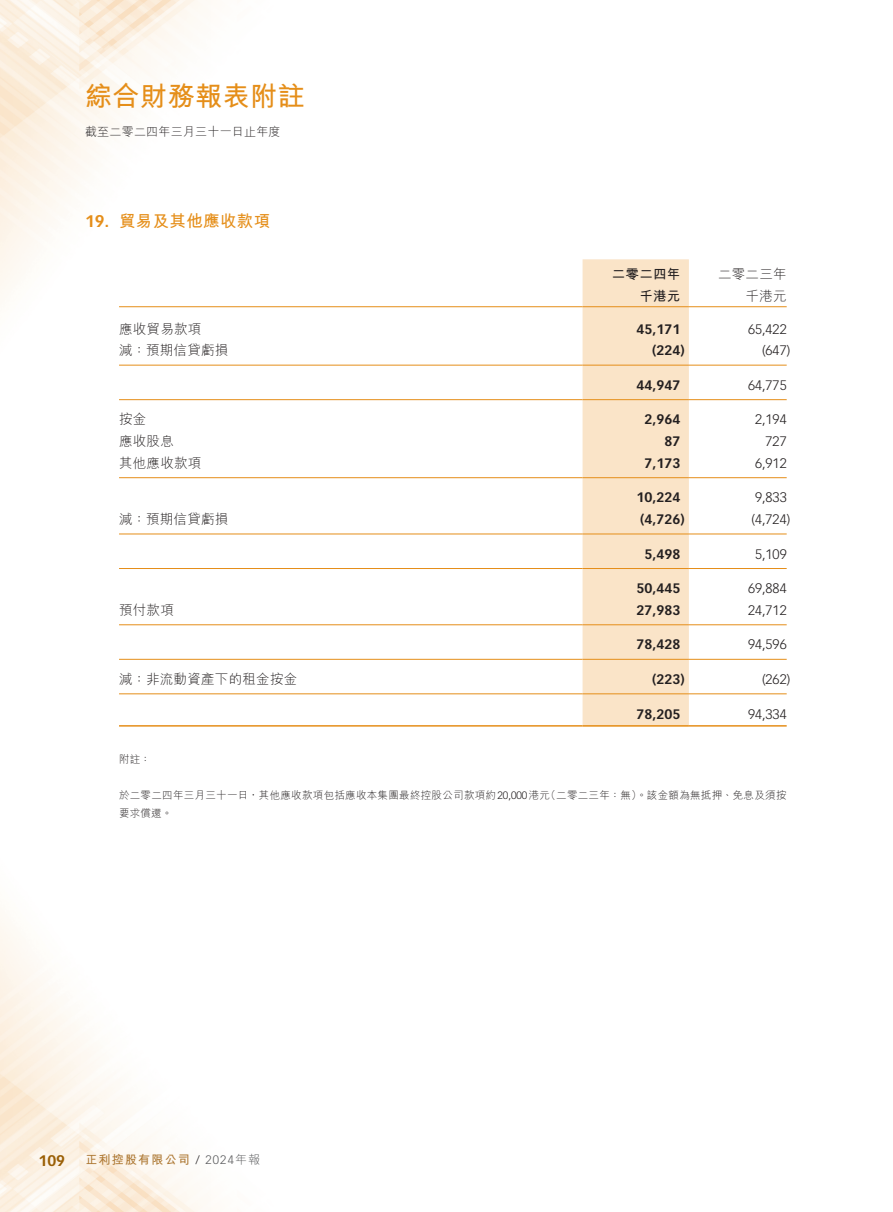
<style>
.page{position:relative;width:893px;height:1212px;background:#fff}
.page>*{position:absolute;margin:0;border:0;box-sizing:border-box;transform-origin:0 0}
.t1{font:700 27px "M Hei HK";letter-spacing:.02em;color:#e58e19}
._01_H1{font:700 16.5px "M Hei HK";letter-spacing:.02em;color:#e58e19}
._01_H1-2{font:700 16.5px "Vectora LT Std";color:#e58e19}
.t2{font:700 15px "Vectora LT Std";color:#9a5f05}
._50_Table_txt{font:300 13.5px "Vectora LT Std";color:#231f20}
._50_Table_txt-2{font:700 13.5px "Vectora LT Std";color:#231f20}
._50_Table_txt-3{font:300 13.5px "M Hei HK";letter-spacing:.02em;color:#231f20}
._50_Table_txt-4{font:700 13.5px "M Hei HK";letter-spacing:.02em;color:#231f20}
.t3{font:300 12px "M Hei HK";letter-spacing:.02em;color:#231f20}
.t4{font:700 12px "M Hei HK";letter-spacing:.1em;color:#ac7630}
.t5{font:300 12px "Vectora LT Std";color:#57585a}
.t6{font:300 12px "Vectora LT Std";color:#231f20}
._06_Notes{font:300 10.5px/18px "M Hei HK";letter-spacing:.03em;color:#231f20}
.s1{font-family:"Vectora LT Std"}
.s2{font-family:"M Hei HK"}
</style>
<div class="page">
<img style="left:0;top:694px;width:436px;height:518px">
<img style="left:0;top:0;width:436px;height:534px">
<div style="left:583px;top:259px;width:106px;height:466px;background:#fae4c8"></div>
<hr style="left:119px;top:306px;width:464px;height:1px;background:#e58e19">
<hr style="left:583px;top:306px;width:106px;height:1px;background:#e58e19">
<hr style="left:689px;top:306px;width:98px;height:1px;background:#e58e19">
<hr style="left:119px;top:365px;width:464px;height:1px;background:#e58e19">
<hr style="left:583px;top:365px;width:106px;height:1px;background:#e58e19">
<hr style="left:689px;top:365px;width:98px;height:1px;background:#e58e19">
<hr style="left:119px;top:399px;width:464px;height:1px;background:#e58e19">
<hr style="left:583px;top:399px;width:106px;height:1px;background:#e58e19">
<hr style="left:689px;top:399px;width:98px;height:1px;background:#e58e19">
<hr style="left:119px;top:477px;width:464px;height:1px;background:#e58e19">
<hr style="left:583px;top:477px;width:106px;height:1px;background:#e58e19">
<hr style="left:689px;top:477px;width:98px;height:1px;background:#e58e19">
<hr style="left:119px;top:534px;width:464px;height:1px;background:#e58e19">
<hr style="left:583px;top:534px;width:106px;height:1px;background:#e58e19">
<hr style="left:689px;top:534px;width:98px;height:1px;background:#e58e19">
<hr style="left:119px;top:568px;width:464px;height:1px;background:#e58e19">
<hr style="left:583px;top:568px;width:106px;height:1px;background:#e58e19">
<hr style="left:689px;top:568px;width:98px;height:1px;background:#e58e19">
<hr style="left:119px;top:624px;width:464px;height:1px;background:#e58e19">
<hr style="left:583px;top:624px;width:106px;height:1px;background:#e58e19">
<hr style="left:689px;top:624px;width:98px;height:1px;background:#e58e19">
<hr style="left:119px;top:659px;width:464px;height:1px;background:#e58e19">
<hr style="left:583px;top:659px;width:106px;height:1px;background:#e58e19">
<hr style="left:689px;top:659px;width:98px;height:1px;background:#e58e19">
<hr style="left:119px;top:693px;width:464px;height:1px;background:#e58e19">
<hr style="left:583px;top:693px;width:106px;height:1px;background:#e58e19">
<hr style="left:689px;top:693px;width:98px;height:1px;background:#e58e19">
<hr style="left:119px;top:725px;width:464px;height:1px;background:#e58e19">
<hr style="left:583px;top:725px;width:106px;height:1px;background:#e58e19">
<hr style="left:689px;top:725px;width:98px;height:1px;background:#e58e19">
<h1 class="t1" style="left:85px;top:77px;width:221px">綜合財務報表附註</h1>
<p class="t3" style="left:85px;top:125px;width:197px">截至二零二四年三月三十一日止年度</p>
<p class="_01_H1-2" style="left:85px;top:211px;width:26px">19.</p>
<p class="_01_H1" style="left:119px;top:209px;width:153px">貿易及其他應收款項</p>
<p class="_50_Table_txt-4" style="left:612px;top:265px;width:70px">二零二四年</p>
<p class="_50_Table_txt-3" style="left:718px;top:267px;width:70px">二零二三年</p>
<p class="_50_Table_txt-4" style="left:639px;top:286px;width:43px">千港元</p>
<p class="_50_Table_txt-3" style="left:746px;top:289px;width:43px">千港元</p>
<p class="_50_Table_txt-3" style="left:119px;top:322px;width:84px">應收貿易款項</p>
<p class="_50_Table_txt-2" style="left:636px;top:320px;width:45px">45,171</p>
<p class="_50_Table_txt" style="left:748px;top:321px;width:40px">65,422</p>
<p class="_50_Table_txt-3" style="left:119px;top:343px;width:111px">減：預期信貸虧損</p>
<p class="_50_Table_txt-2" style="left:652px;top:342px;width:34px">)224(</p>
<p class="_50_Table_txt" style="left:762px;top:343px;width:30px">)647(</p>
<p class="_50_Table_txt-2" style="left:636px;top:377px;width:45px">44,947</p>
<p class="_50_Table_txt" style="left:748px;top:377px;width:40px">64,775</p>
<p class="_50_Table_txt-3" style="left:119px;top:412px;width:29px">按金</p>
<p class="_50_Table_txt-2" style="left:644px;top:411px;width:37px">2,964</p>
<p class="_50_Table_txt" style="left:755px;top:412px;width:33px">2,194</p>
<p class="_50_Table_txt-3" style="left:119px;top:434px;width:56px">應收股息</p>
<p class="_50_Table_txt-2" style="left:664px;top:433px;width:17px">87</p>
<p class="_50_Table_txt" style="left:766px;top:433px;width:23px">727</p>
<p class="_50_Table_txt-3" style="left:119px;top:456px;width:84px">其他應收款項</p>
<p class="_50_Table_txt-2" style="left:644px;top:455px;width:37px">7,173</p>
<p class="_50_Table_txt" style="left:755px;top:455px;width:33px">6,912</p>
<p class="_50_Table_txt-2" style="left:636px;top:489px;width:45px">10,224</p>
<p class="_50_Table_txt" style="left:755px;top:490px;width:33px">9,833</p>
<p class="_50_Table_txt-3" style="left:119px;top:512px;width:111px">減：預期信貸虧損</p>
<p class="_50_Table_txt-2" style="left:640px;top:511px;width:46px">)4,726(</p>
<p class="_50_Table_txt" style="left:752px;top:511px;width:40px">)4,724(</p>
<p class="_50_Table_txt-2" style="left:644px;top:546px;width:37px">5,498</p>
<p class="_50_Table_txt" style="left:755px;top:546px;width:33px">5,109</p>
<p class="_50_Table_txt-2" style="left:636px;top:580px;width:45px">50,445</p>
<p class="_50_Table_txt" style="left:748px;top:580px;width:40px">69,884</p>
<p class="_50_Table_txt-3" style="left:119px;top:603px;width:56px">預付款項</p>
<p class="_50_Table_txt-2" style="left:636px;top:602px;width:45px">27,983</p>
<p class="_50_Table_txt" style="left:748px;top:602px;width:40px">24,712</p>
<p class="_50_Table_txt-2" style="left:636px;top:636px;width:45px">78,428</p>
<p class="_50_Table_txt" style="left:748px;top:637px;width:40px">94,596</p>
<p class="_50_Table_txt-3" style="left:119px;top:672px;width:180px">減：非流動資產下的租金按金</p>
<p class="_50_Table_txt-2" style="left:652px;top:671px;width:34px">)223(</p>
<p class="_50_Table_txt" style="left:762px;top:671px;width:30px">)262(</p>
<p class="_50_Table_txt-2" style="left:636px;top:705px;width:45px">78,205</p>
<p class="_50_Table_txt" style="left:748px;top:706px;width:40px">94,334</p>
<p class="_06_Notes" style="left:119px;top:750px;width:33px">附註：</p>
<p class="_06_Notes" style="left:546px;top:786px;width:242px">（二零二三年：無）。該金額為無抵押、免息及須按</p>
<p class="_06_Notes" style="left:119px;top:786px;width:432px">於二零二四年三月三十一日，其他應收款項包括應收本集團最終控股公司款項約<span class="s1">20,000</span>港元要求償還。</p>
<p class="t2" style="left:39px;top:1152px;width:28px">109</p>
<p class="t5" style="left:205px;top:1152px;width:56px">2024<span class="s2">年報</span></p>
<p class="t4" style="left:85px;top:1150px;width:106px">正利控股有限公司</p>
<p class="t6" style="left:195px;top:1152px;width:6px">/</p>
</div>
